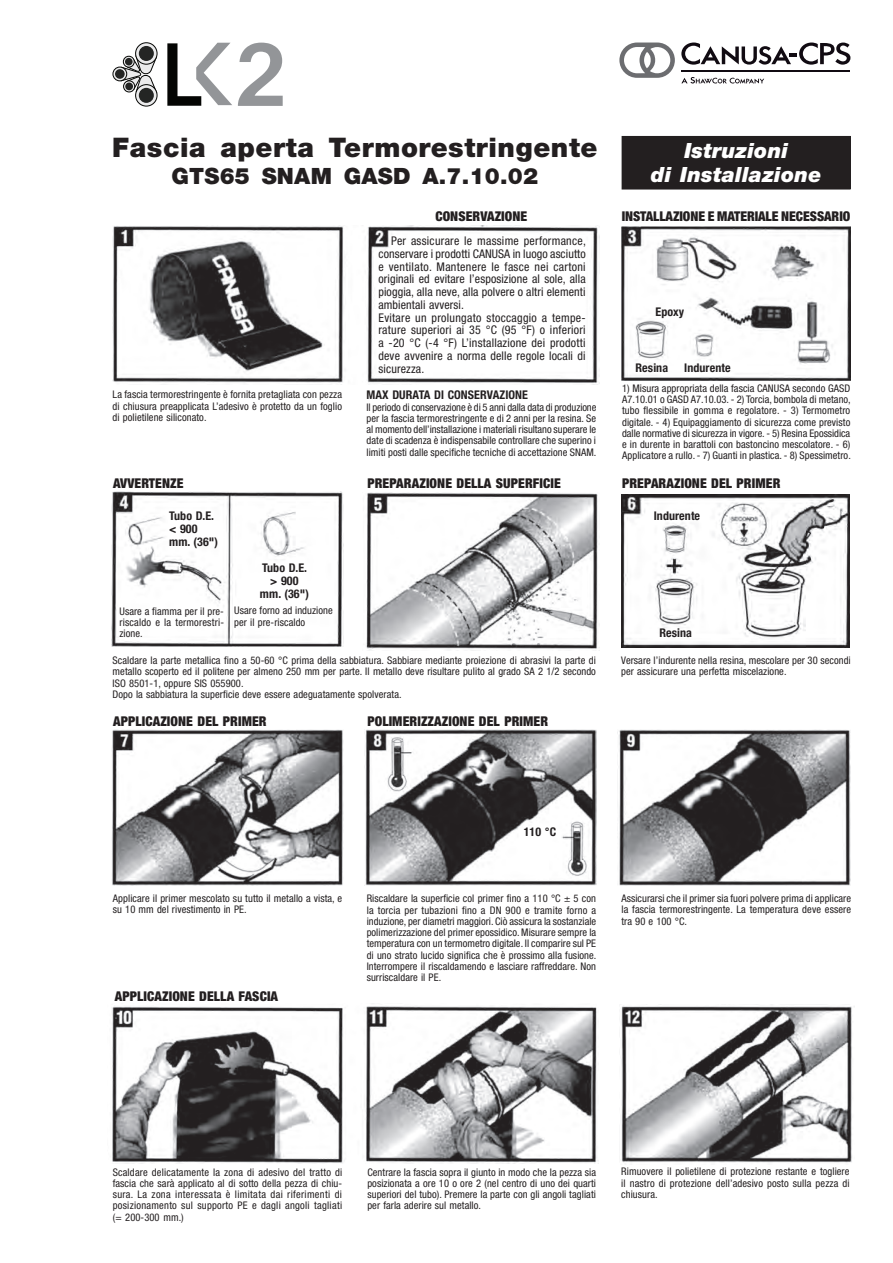
<style>
.page{position:relative;width:893px;height:1263px;background:#fff}
.page>*{position:absolute;margin:0;border:0;box-sizing:border-box;transform-origin:0 0}
.t1{font:900 27px "Helvetica Neue";letter-spacing:.02em;color:#231f20}
.t2{font:900 22.5px "Helvetica Neue";letter-spacing:.01em;color:#231f20}
.t3{font:italic 900 21px/24.9px "Helvetica Neue";letter-spacing:.01em;color:#fff;text-align:center}
.t4{font:900 condensed 13.5px "Helvetica Neue";letter-spacing:.01em;color:#231f20}
.t5{font:condensed 12px/12.8px "Helvetica Neue";letter-spacing:.01em;color:#231f20}
.t6{font:700 condensed 12px/12.8px "Helvetica Neue";letter-spacing:.005em;color:#231f20}
.t7{font:condensed 10.5px/11.2px "Helvetica Neue";letter-spacing:.005em;color:#231f20;text-align:justify}
</style>
<div class="page">
<div style="left:622px;top:136px;width:228px;height:53px;background:#231f20"></div>
<img style="left:112px;top:226px;width:488px;height:158px">
<img style="left:112px;top:491px;width:232px;height:156px">
<img style="left:366px;top:492px;width:234px;height:159px">
<img style="left:112px;top:1003px;width:486px;height:160px">
<img style="left:621px;top:226px;width:230px;height:155px">
<img style="left:622px;top:494px;width:228px;height:153px">
<img style="left:112px;top:730px;width:231px;height:155px">
<img style="left:364px;top:730px;width:232px;height:156px">
<img style="left:619px;top:729px;width:232px;height:156px">
<img style="left:621px;top:1004px;width:234px;height:159px">
<svg style="left:136px;top:43px;width:21px;height:21px"></svg>
<div style="left:135px;top:43px;width:22px;height:21px;border:1px solid #040503;border-radius:50%"></div>
<div style="left:139px;top:46px;width:15px;height:15px;background:#242524;border-radius:50%"></div>
<div style="left:113px;top:67px;width:14px;height:14px;border:1px solid #040503;border-radius:50%"></div>
<div style="left:115px;top:69px;width:10px;height:10px;background:#242524;border-radius:50%"></div>
<svg style="left:120px;top:55px;width:37px;height:38px"></svg>
<svg style="left:136px;top:85px;width:21px;height:21px"></svg>
<div style="left:135px;top:84px;width:22px;height:22px;border:1px solid #040503;border-radius:50%"></div>
<div style="left:139px;top:88px;width:15px;height:15px;background:#242524;border-radius:50%"></div>
<svg style="left:167px;top:43px;width:65px;height:63px"></svg>
<svg style="left:238px;top:43px;width:45px;height:63px"></svg>
<hr style="left:682px;top:70px;width:168px;height:2px;background:#110b12">
<svg style="left:681px;top:43px;width:169px;height:22px"></svg>
<svg style="left:681px;top:77px;width:83px;height:7px"></svg>
<svg style="left:619px;top:43px;width:56px;height:35px"></svg>
<h1 class="t1" style="left:112px;top:132px;width:487px">Fascia aperta Termorestringente</h1>
<h2 class="t2" style="left:171px;top:163px;width:368px">GTS65 SNAM GASD A.7.10.02</h2>
<h3 class="t3" style="left:651px;top:137px;width:172px">Istruzioni<br>di Installazione</h3>
<p class="t4" style="left:435px;top:208px;width:94px">CONSERVAZIONE</p>
<p class="t4" style="left:622px;top:208px;width:230px">INSTALLAZIONE E MATERIALE NECESSARIO</p>
<p class="t5" style="left:378px;top:234px;width:209px;text-indent:13px">Per assicurare le massime performance, conservare i prodotti CANUSA in luogo asciutto e ventilato. Mantenere le fasce nei cartoni originali ed evitare l’esposizione al sole, alla pioggia, alla neve, alla polvere o altri elementi ambientali avversi.<br>Evitare un prolungato stoccaggio a tempe&shy;rature superiori ai 35 °C (95 °F) o inferiori a -20 °C (-4 °F) L’installazione dei prodotti deve avvenire a norma delle regole locali di sicurezza.</p>
<p class="t6" style="left:655px;top:305px;width:30px">Epoxy</p>
<p class="t6" style="left:635px;top:361px;width:34px">Resina</p>
<p class="t6" style="left:684px;top:361px;width:48px">Indurente</p>
<p class="t7" style="left:113px;top:389px;width:231px">La fascia termorestringente è fornita pretagliata con pezza di chiusura preapplicata L’adesivo è protetto da un foglio di polietilene siliconato.</p>
<p class="t6" style="left:367px;top:388px;width:163px">MAX DURATA Dl CONSERVAZIONE</p>
<p class="t7" style="left:367px;top:401px;width:231px">Il periodo di conservazione è di 5 anni dalla data di produzione per la fascia termorestringente e di 2 anni per la resina. Se al momento dell’installazione i materiali risultano superare le date di scadenza è indispensabile controllare che superino i limiti posti dalle specifiche tecniche di accettazione SNAM.</p>
<p class="t4" style="left:113px;top:474px;width:72px">AVVERTENZE</p>
<p class="t6" style="left:169px;top:509px;width:50px">Tubo D.E. &lt; 900 mm. (36")</p>
<p class="t6" style="left:260px;top:561px;width:50px;text-align:center">Tubo D.E. &gt; 900 mm. (36")</p>
<p class="t7" style="left:119px;top:605px;width:106px">Usare a fiamma per il pre&shy;riscaldo e la termorestri&shy;zione.</p>
<p class="t7" style="left:234px;top:605px;width:100px">Usare forno ad induzione per il pre-riscaldo</p>
<p class="t4" style="left:367px;top:475px;width:195px">PREPARAZIONE DELLA SUPERFICIE</p>
<p class="t7" style="left:113px;top:655px;width:485px;text-align:left">Scaldare la parte metallica fino a 50-60 °C prima della sabbiatura. Sabbiare mediante proiezione di abrasivi la parte di metallo scoperto ed il politene per almeno 250 mm per parte. Il metallo deve risultare pulito al grado SA 2 1/2 secondo ISO 8501-1, oppure SIS 055900.<br>Dopo la sabbiatura la superficie deve essere adeguatamente spolverata.</p>
<p class="t4" style="left:113px;top:713px;width:155px">APPLICAZIONE DEL PRIMER</p>
<p class="t4" style="left:367px;top:713px;width:182px">POLIMERIZZAZIONE DEL PRIMER</p>
<p class="t7" style="left:622px;top:382px;width:230px">1) Misura appropriata della fascia CANUSA secondo GASD A7.10.01 o GASD A7.10.03. - 2) Torcia, bombola di metano, tubo flessibile in gomma e regolatore. - 3) Termometro digitale. - 4) Equipaggiamento di sicurezza come previsto dalle normative di sicurezza in vigore. - 5) Resina Epossidica e in durente in barattoli con bastoncino mescolatore. - 6)<br>Applicatore a rullo. - 7) Guanti in plastica. - 8) Spessimetro.</p>
<p class="t4" style="left:622px;top:475px;width:160px">PREPARAZIONE DEL PRIMER</p>
<p class="t6" style="left:654px;top:509px;width:48px">Indurente</p>
<p class="t6" style="left:659px;top:626px;width:34px">Resina</p>
<p class="t7" style="left:621px;top:655px;width:231px">Versare l’indurente nella resina, mescolare per 30 secondi per assicurare una perfetta miscelazione.</p>
<p class="t6" style="left:524px;top:825px;width:34px">110 °C</p>
<p class="t7" style="left:367px;top:893px;width:231px">Riscaldare la superficie col primer fino a 110 °C ± 5 con la torcia per tubazioni fino a DN 900 e tramite forno a induzione, per diametri maggiori. Ciò assicura la sostanziale polimerizzazione del primer epossidico. Misurare sempre la temperatura con un termometro digitale. Il comparire sul PE di uno strato lucido significa che è prossimo alla fusione.<br>Interrompere il riscaldamendo e lasciare raffreddare. Non surriscaldare il PE.</p>
<p class="t7" style="left:113px;top:893px;width:231px">Applicare il primer mescolato su tutto il metallo a vista, e su 10 mm del rivestimento in PE.</p>
<p class="t7" style="left:621px;top:893px;width:231px">Assicurarsi che il primer sia fuori polvere prima di applicare la fascia termorestringente. La temperatura deve essere tra 90 e 100 °C.</p>
<p class="t4" style="left:115px;top:988px;width:165px">APPLICAZIONE DELLA FASCIA</p>
<p class="t7" style="left:113px;top:1166px;width:231px">Scaldare delicatamente la zona di adesivo del tratto di fascia che sarà applicato al di sotto della pezza di chiu&shy;sura. La zona interessata è limitata dai riferimenti di posizionamento sul supporto PE e dagli angoli tagliati (= 200-300 mm.)</p>
<p class="t7" style="left:367px;top:1166px;width:230px">Centrare la fascia sopra il giunto in modo che la pezza sia posizionata a ore 10 o ore 2 (nel centro di uno dei quarti superiori del tubo). Premere la parte con gli angoli tagliati per farla aderire sul metallo.</p>
<p class="t7" style="left:621px;top:1166px;width:230px">Rimuovere il polietilene di protezione restante e togliere il nastro di protezione dell’adesivo posto sulla pezza di chiusura.</p>
</div>
